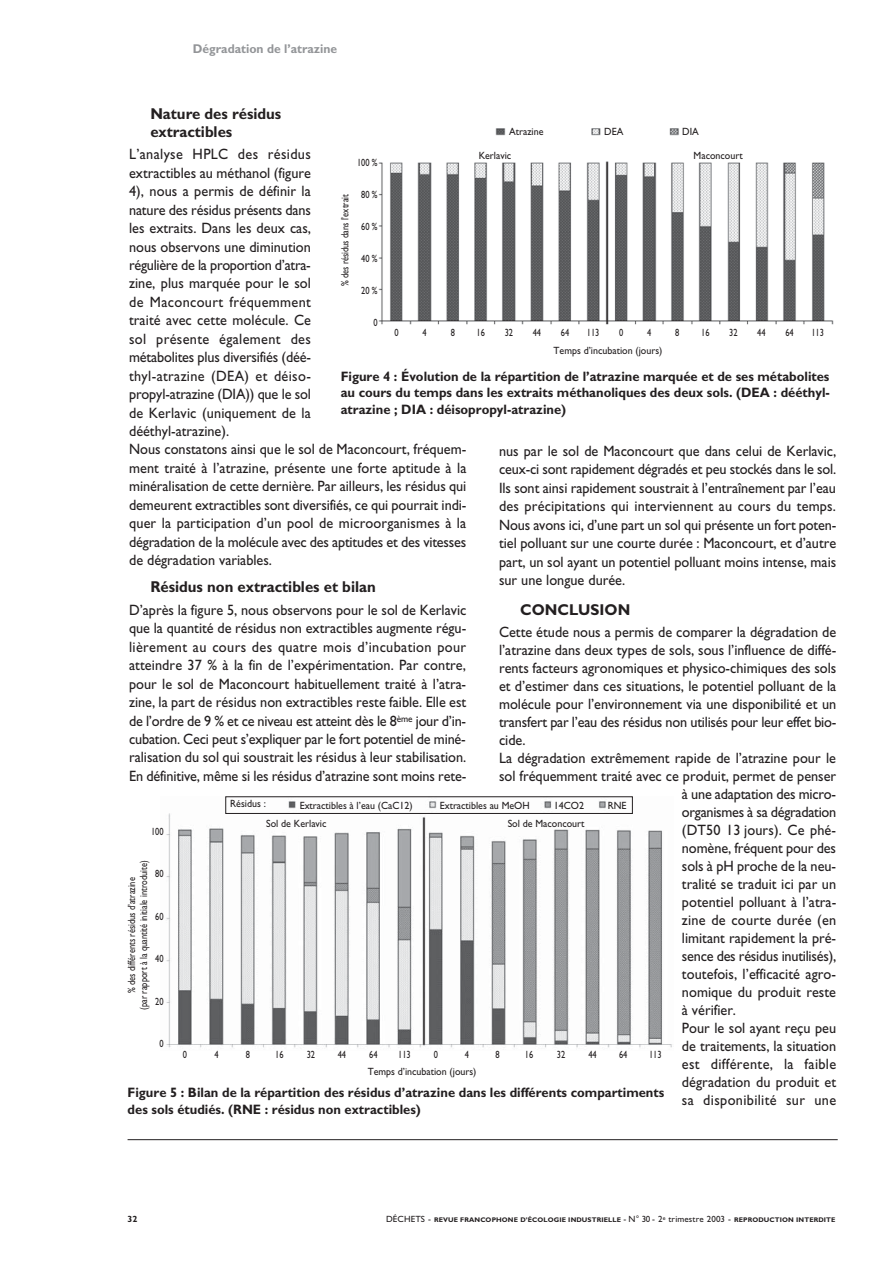
<style>
.page{position:relative;width:893px;height:1263px;background:#fff}
.page>*{position:absolute;margin:0;border:0;box-sizing:border-box;transform-origin:0 0}
.t1{font:700 15.75px/18px "Gill Sans";color:#231f20;scale:.95 1}
.t2{font:15px/18.5px "Gill Sans";color:#231f20;text-align:justify;scale:.95 1}
.t3{font:15px "Gill Sans";letter-spacing:.025em;color:#231f20;scale:.95 1}
.t4{font:15px "Gill Sans";letter-spacing:-.02em;color:#231f20;scale:.95 1}
.t5{font:15px "Gill Sans";letter-spacing:.02em;color:#231f20;scale:.95 1}
.t6{font:700 13.65px/16.5px "Gill Sans";color:#231f20;text-align:justify;scale:.95 1}
.t7{font:700 12.75px "Gill Sans";color:#939598;scale:.95 1}
.t8{font:10.5px/12px "Gill Sans";color:#231f20;text-align:center;scale:.8 1}
.t9{font:10.5px "Gill Sans";color:#231f20;scale:.95 1}
.t10{font:700 9px "Gill Sans";color:#231f20}
.t11{font:700 6.75px "Gill Sans";letter-spacing:.015em;color:#231f20}
.s1{font-weight:400;font-size:9px}
</style>
<div class="page">
<hr style="left:128px;top:1139px;width:710px;height:1px;background:#231f20">
<img style="left:378px;top:128px;width:456px;height:197px">
<img style="left:166px;top:801px;width:506px;height:247px">
<div style="left:225px;top:796px;width:408px;height:18px;border:1px solid #231f20"></div>
<p class="t7" style="left:193px;top:44px;width:153px">Dégradation de l’atrazine</p>
<p class="t1" style="left:150px;top:106px;width:139px">Nature des résidus extractibles</p>
<p class="t2" style="left:129px;top:147px;width:357px;text-align:left">L’analyse HPLC des résidus<br>extractibles au méthanol (figure<br>4), nous a permis de définir la<br>nature des résidus présents dans<br>les extraits. Dans les deux cas,<br>nous observons une diminution<br>régulière de la proportion d’atra-<br>zine, plus marquée pour le sol<br>de Maconcourt fréquemment<br>traité avec cette molécule. Ce<br>sol présente également des<br>métabolites plus diversifiés (déé-<br>thyl-atrazine (DEA) et déiso-<br>propyl-atrazine (DIA)) que le sol<br>de Kerlavic (uniquement de la<br>dééthyl-atrazine).<br>Nous constatons ainsi que le sol de Maconcourt, fréquem&shy;ment traité à l’atrazine, présente une forte aptitude à la minéralisation de cette dernière. Par ailleurs, les résidus qui demeurent extractibles sont diversifiés, ce qui pourrait indi&shy;quer la participation d’un pool de microorganismes à la dégradation de la molécule avec des aptitudes et des vitesses de dégradation variables.</p>
<p class="t1" style="left:150px;top:580px;width:239px">Résidus non extractibles et bilan</p>
<p class="t2" style="left:129px;top:602px;width:357px">D’après la figure 5, nous observons pour le sol de Kerlavic que la quantité de résidus non extractibles augmente régu&shy;lièrement au cours des quatre mois d’incubation pour atteindre 37 % à la fin de l’expérimentation. Par contre, pour le sol de Maconcourt habituellement traité à l’atra - zine, la part de résidus non extractibles reste faible. Elle est de l’ordre de 9 % et ce niveau est atteint dès le 8<sup>ème</sup> jour d’in&shy;cubation. Ceci peut s’expliquer par le fort potentiel de miné&shy;ralisation du sol qui soustrait les résidus à leur stabilisation.<br>En définitive, même si les résidus d’atrazine sont moins rete-</p>
<p class="t9" style="left:509px;top:128px;width:38px">Atrazine</p>
<p class="t9" style="left:604px;top:128px;width:22px">DEA</p>
<p class="t9" style="left:682px;top:128px;width:19px">DIA</p>
<p class="t9" style="left:479px;top:152px;width:36px">Kerlavic</p>
<p class="t9" style="left:694px;top:152px;width:53px">Maconcourt</p>
<p class="t8" style="left:357px;top:158px;width:27px">100 %</p>
<p class="t8" style="left:361px;top:190px;width:22px">80 %</p>
<p class="t8" style="left:340px;top:286px;width:117px;rotate:-90deg">% des résidus dans l’extrait</p>
<p class="t8" style="left:361px;top:221px;width:22px">60 %</p>
<p class="t8" style="left:361px;top:253px;width:22px">40 %</p>
<p class="t8" style="left:361px;top:285px;width:22px">20 %</p>
<p class="t8" style="left:373px;top:317px;width:7px">0</p>
<p class="t8" style="left:395px;top:328px;width:7px">0</p>
<p class="t8" style="left:423px;top:328px;width:7px">4</p>
<p class="t8" style="left:451px;top:328px;width:7px">8</p>
<p class="t8" style="left:477px;top:328px;width:12px">16</p>
<p class="t8" style="left:505px;top:328px;width:12px">32</p>
<p class="t8" style="left:533px;top:328px;width:12px">44</p>
<p class="t8" style="left:561px;top:328px;width:12px">64</p>
<p class="t8" style="left:587px;top:328px;width:17px">113</p>
<p class="t8" style="left:619px;top:328px;width:7px">0</p>
<p class="t8" style="left:647px;top:328px;width:7px">4</p>
<p class="t8" style="left:675px;top:328px;width:7px">8</p>
<p class="t8" style="left:701px;top:328px;width:12px">16</p>
<p class="t8" style="left:729px;top:328px;width:12px">32</p>
<p class="t8" style="left:757px;top:328px;width:12px">44</p>
<p class="t8" style="left:785px;top:328px;width:12px">64</p>
<p class="t8" style="left:811px;top:328px;width:17px">113</p>
<p class="t9" style="left:554px;top:347px;width:116px">Temps d’incubation (jours)</p>
<p class="t6" style="left:341px;top:369px;width:516px">Figure 4 : Évolution de la répartition de l’atrazine marquée et de ses métabolites au cours du temps dans les extraits méthanoliques des deux sols. (DEA : dééthyl&shy;atrazine ; DIA : déisopropyl-atrazine)</p>
<p class="t2" style="left:499px;top:443px;width:357px">nus par le sol de Maconcourt que dans celui de Kerlavic, ceux-ci sont rapidement dégradés et peu stockés dans le sol.<br>Ils sont ainsi rapidement soustrait à l’entraînement par l’eau des précipitations qui interviennent au cours du temps.<br>Nous avons ici, d’une part un sol qui présente un fort poten&shy;tiel polluant sur une courte durée : Maconcourt, et d’autre part, un sol ayant un potentiel polluant moins intense, mais sur une longue durée.</p>
<p class="t1" style="left:520px;top:602px;width:117px">CONCLUSION</p>
<p class="t2" style="left:499px;top:624px;width:356px">Cette étude nous a permis de comparer la dégradation de</p>
<p class="t2" style="left:499px;top:642px;width:357px">l’atrazine dans deux types de sols, sous l’influence de diffé-</p>
<p class="t2" style="left:499px;top:660px;width:357px">rents facteurs agronomiques et physico-chimiques des sols</p>
<p class="t2" style="left:499px;top:678px;width:357px">et d’estimer dans ces situations, le potentiel polluant de la</p>
<p class="t2" style="left:499px;top:696px;width:356px">molécule pour l’environnement via une disponibilité et un</p>
<p class="t2" style="left:499px;top:714px;width:357px">transfert par l’eau des résidus non utilisés pour leur effet bio-</p>
<p class="t2" style="left:499px;top:732px;width:29px">cide.</p>
<p class="t2" style="left:499px;top:750px;width:356px">La dégradation extrêmement rapide de l’atrazine pour le</p>
<p class="t2" style="left:499px;top:768px;width:356px">sol fréquemment traité avec ce produit, permet de penser</p>
<p class="t2" style="left:682px;top:786px;width:164px">à une adaptation des micro-</p>
<p class="t4" style="left:682px;top:807px;width:164px">organismes à sa dégradation</p>
<p class="t2" style="left:682px;top:822px;width:164px">(DT50 13 jours). Ce phé-</p>
<p class="t2" style="left:682px;top:840px;width:164px">nomène, fréquent pour des</p>
<p class="t2" style="left:682px;top:858px;width:164px">sols à pH proche de la neu-</p>
<p class="t2" style="left:682px;top:876px;width:164px">tralité se traduit ici par un</p>
<p class="t2" style="left:682px;top:894px;width:164px">potentiel polluant à l’atra-</p>
<p class="t5" style="left:682px;top:915px;width:164px">zine de courte durée (en</p>
<p class="t2" style="left:682px;top:930px;width:164px">limitant rapidement la pré-</p>
<p class="t2" style="left:682px;top:948px;width:164px">sence des résidus inutilisés),</p>
<p class="t2" style="left:682px;top:966px;width:164px">toutefois, l’efficacité agro-</p>
<p class="t2" style="left:682px;top:984px;width:164px">nomique du produit reste</p>
<p class="t2" style="left:682px;top:1002px;width:59px">à vérifier.</p>
<p class="t2" style="left:682px;top:1020px;width:164px">Pour le sol ayant reçu peu</p>
<p class="t2" style="left:682px;top:1038px;width:164px">de traitements, la situation</p>
<p class="t3" style="left:682px;top:1059px;width:164px">est différente, la faible</p>
<p class="t2" style="left:682px;top:1074px;width:164px">dégradation du produit et</p>
<p class="t3" style="left:682px;top:1095px;width:164px">sa disponibilité sur une</p>
<p class="t9" style="left:230px;top:800px;width:39px">Résidus :</p>
<p class="t9" style="left:300px;top:802px;width:120px">Extractibles à l’eau (CaC12)</p>
<p class="t9" style="left:440px;top:802px;width:96px">Extractibles au MeOH</p>
<p class="t9" style="left:554px;top:802px;width:33px">14CO2</p>
<p class="t9" style="left:608px;top:802px;width:21px">RNE</p>
<p class="t9" style="left:266px;top:819px;width:65px">Sol de Kerlavic</p>
<p class="t9" style="left:508px;top:819px;width:82px">Sol de Maconcourt</p>
<p class="t8" style="left:151px;top:826px;width:17px">100</p>
<p class="t8" style="left:127px;top:1010px;width:188px;rotate:-90deg">% des différents résidus d’atrazine<br>(par rapport à la quantité initiale introduite)</p>
<p class="t8" style="left:155px;top:869px;width:12px">80</p>
<p class="t8" style="left:155px;top:911px;width:12px">60</p>
<p class="t8" style="left:155px;top:954px;width:12px">40</p>
<p class="t8" style="left:155px;top:996px;width:12px">20</p>
<p class="t8" style="left:160px;top:1039px;width:7px">0</p>
<p class="t8" style="left:183px;top:1049px;width:7px">0</p>
<p class="t8" style="left:214px;top:1049px;width:7px">4</p>
<p class="t8" style="left:246px;top:1049px;width:7px">8</p>
<p class="t8" style="left:275px;top:1049px;width:12px">16</p>
<p class="t8" style="left:307px;top:1049px;width:12px">32</p>
<p class="t8" style="left:338px;top:1049px;width:12px">44</p>
<p class="t8" style="left:369px;top:1049px;width:12px">64</p>
<p class="t8" style="left:398px;top:1049px;width:17px">113</p>
<p class="t8" style="left:434px;top:1049px;width:7px">0</p>
<p class="t8" style="left:465px;top:1049px;width:7px">4</p>
<p class="t8" style="left:495px;top:1049px;width:7px">8</p>
<p class="t8" style="left:525px;top:1049px;width:12px">16</p>
<p class="t8" style="left:557px;top:1049px;width:12px">32</p>
<p class="t8" style="left:588px;top:1049px;width:12px">44</p>
<p class="t8" style="left:619px;top:1049px;width:12px">64</p>
<p class="t8" style="left:649px;top:1049px;width:17px">113</p>
<p class="t9" style="left:368px;top:1067px;width:116px">Temps d’incubation (jours)</p>
<p class="t6" style="left:128px;top:1086px;width:566px">Figure 5 : Bilan de la répartition des résidus d’atrazine dans les différents compartiments des sols étudiés. (RNE : résidus non extractibles)</p>
<p class="t10" style="left:128px;top:1216px;width:11px">32</p>
<p class="t11" style="left:386px;top:1218px;width:451px"><span class="s1">DÉCHETS -</span> REVUE FRANCOPHONE D’ÉCOLOGIE INDUSTRIELLE <span class="s1">- N° 30 - 2</span><sup>e</sup> <span class="s1">trimestre 2003 -</span> REPRODUCTION INTERDITE</p>
</div>
